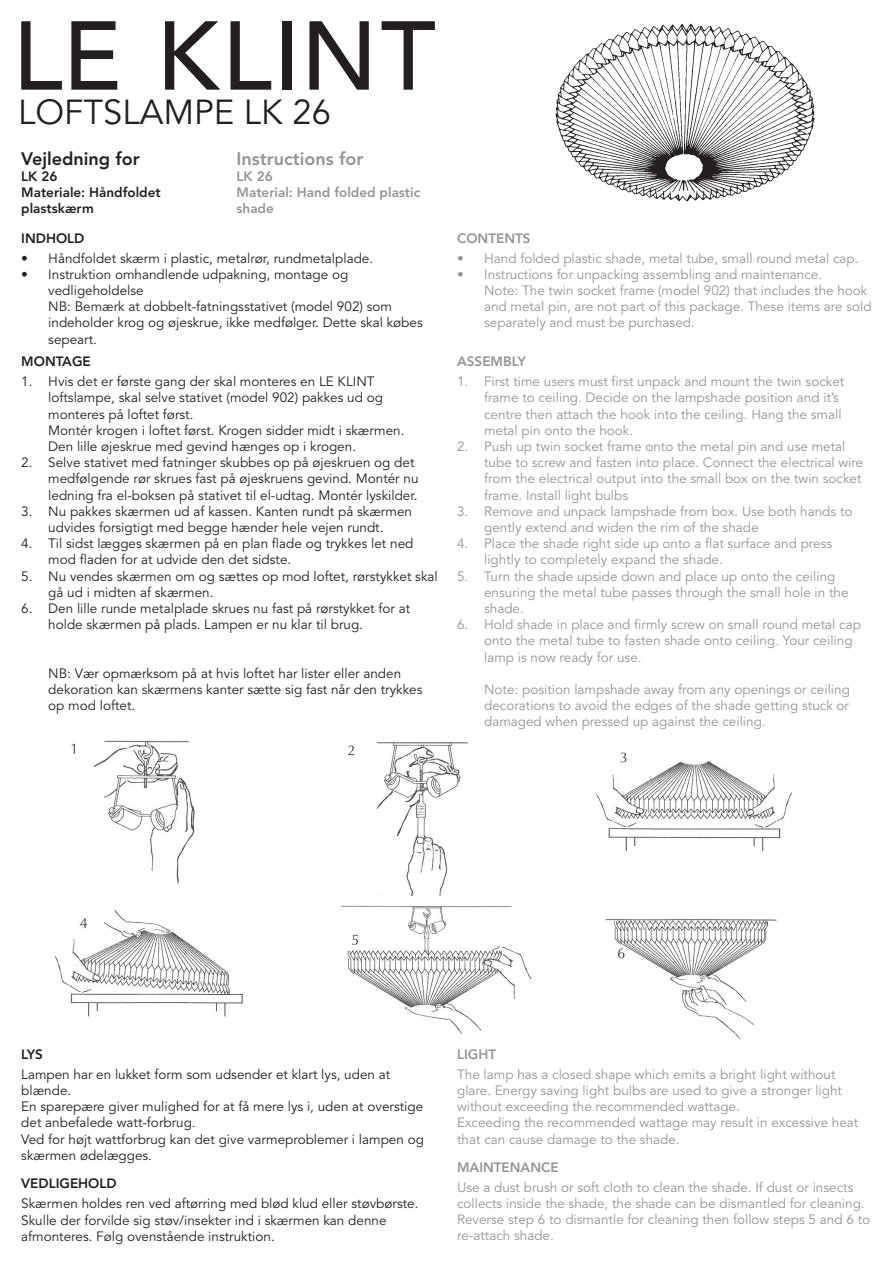
<style>
.page{position:relative;width:893px;height:1263px;background:#fff}
.page>*{position:absolute;margin:0;border:0;box-sizing:border-box;transform-origin:0 0}
.t1{font:34.5px "Avenir";color:#231f20}
.t2{font:800 18px "Avenir";color:#939598}
.t3{font:800 18px "Avenir";color:#231f20}
.t4{font:13.5px/16.2px "Avenir";color:#939598}
.t5{font:13.5px/16.2px "Avenir";color:#231f20}
.t6{font:800 13.5px/16.2px "Avenir";color:#939598}
.t7{font:800 13.5px/16.2px "Avenir";color:#231f20}
</style>
<div class="page">
<svg style="left:21px;top:21px;width:41px;height:69px"></svg>
<svg style="left:71px;top:21px;width:46px;height:69px"></svg>
<svg style="left:165px;top:21px;width:55px;height:69px"></svg>
<svg style="left:231px;top:21px;width:40px;height:69px"></svg>
<div style="left:283px;top:21px;width:9px;height:69px;background:#231f20"></div>
<svg style="left:309px;top:21px;width:60px;height:69px"></svg>
<svg style="left:382px;top:21px;width:53px;height:69px"></svg>
<img style="left:555px;top:23px;width:260px;height:179px">
<img style="left:71px;top:740px;width:124px;height:144px">
<img style="left:347px;top:742px;width:121px;height:153px">
<img style="left:55px;top:909px;width:188px;height:108px">
<img style="left:596px;top:752px;width:196px;height:100px">
<img style="left:605px;top:919px;width:172px;height:121px">
<img style="left:341px;top:905px;width:191px;height:129px">
<h1 class="t1" style="left:18px;top:92px;width:314px">LOFTSLAMPE LK 26</h1>
<h2 class="t3" style="left:21px;top:148px;width:120px">Vejledning for</h2>
<p class="t7" style="left:21px;top:168px;width:141px">LK 26<br>Materiale: Håndfoldet plastskærm</p>
<p class="t7" style="left:21px;top:230px;width:65px">INDHOLD</p>
<h2 class="t2" style="left:237px;top:148px;width:128px">Instructions for</h2>
<p class="t6" style="left:237px;top:168px;width:185px">LK 26<br>Material: Hand folded plastic shade</p>
<p class="t5" style="left:21px;top:250px;width:353px">• Håndfoldet skærm i plastic, metalrør, rundmetalplade.</p>
<p class="t5" style="left:48px;top:266px;width:376px;text-indent:-27px">• Instruktion omhandlende udpakning, montage og vedligeholdelse<br>NB: Bemærk at dobbelt-fatningsstativet (model 902) som indeholder krog og øjeskrue, ikke medfølger. Dette skal købes sepeart.</p>
<p class="t7" style="left:21px;top:353px;width:71px">MONTAGE</p>
<p class="t5" style="left:48px;top:374px;width:358px;text-indent:-27px">1. Hvis det er første gang der skal monteres en LE KLINT loftslampe, skal selve stativet (model 902) pakkes ud og monteres på loftet først.<br>Montér krogen i loftet først. Krogen sidder midt i skærmen.<br>Den lille øjeskrue med gevind hænges op i krogen.</p>
<p class="t5" style="left:48px;top:455px;width:372px;text-indent:-27px">2. Selve stativet med fatninger skubbes op på øjeskruen og det medfølgende rør skrues fast på øjeskruens gevind. Montér nu ledning fra el-boksen på stativet til el-udtag. Montér lyskilder.</p>
<p class="t5" style="left:21px;top:503px;width:392px;text-align:center">3. Nu pakkes skærmen ud af kassen. Kanten rundt på skærmen udvides forsigtigt med begge hænder hele vejen rundt.</p>
<p class="t5" style="left:48px;top:536px;width:367px;text-indent:-27px">4. Til sidst lægges skærmen på en plan flade og trykkes let ned mod fladen for at udvide den det sidste.</p>
<p class="t5" style="left:48px;top:568px;width:391px;text-indent:-27px">5. Nu vendes skærmen om og sættes op mod loftet, rørstykket skal gå ud i midten af skærmen.</p>
<p class="t5" style="left:48px;top:601px;width:363px;text-indent:-27px">6. Den lille runde metalplade skrues nu fast på rørstykket for at holde skærmen på plads. Lampen er nu klar til brug.</p>
<p class="t5" style="left:48px;top:665px;width:376px">NB: Vær opmærksom på at hvis loftet har lister eller anden dekoration kan skærmens kanter sætte sig fast når den trykkes op mod loftet.</p>
<p class="t6" style="left:457px;top:230px;width:75px">CONTENTS</p>
<p class="t4" style="left:457px;top:250px;width:403px">• Hand folded plastic shade, metal tube, small round metal cap.</p>
<p class="t4" style="left:484px;top:266px;width:389px;text-indent:-27px">• Instructions for unpacking assembling and maintenance.<br>Note: The twin socket frame (model 902) that includes the hook and metal pin, are not part of this package. These items are sold separately and must be purchased.</p>
<p class="t6" style="left:457px;top:353px;width:70px">ASSEMBLY</p>
<p class="t4" style="left:484px;top:374px;width:362px;text-indent:-27px">1. First time users must first unpack and mount the twin socket frame to ceiling. Decide on the lampshade position and it’s centre then attach the hook into the ceiling. Hang the small metal pin onto the hook.</p>
<p class="t4" style="left:484px;top:439px;width:380px;text-indent:-27px">2. Push up twin socket frame onto the metal pin and use metal tube to screw and fasten into place. Connect the electrical wire from the electrical output into the small box on the twin socket frame. Install light bulbs</p>
<p class="t4" style="left:484px;top:503px;width:370px;text-indent:-27px">3. Remove and unpack lampshade from box. Use both hands to gently extend and widen the rim of the shade</p>
<p class="t4" style="left:484px;top:536px;width:350px;text-indent:-27px">4. Place the shade right side up onto a flat surface and press lightly to completely expand the shade.</p>
<p class="t4" style="left:484px;top:568px;width:366px;text-indent:-27px">5. Turn the shade upside down and place up onto the ceiling ensuring the metal tube passes through the small hole in the shade.</p>
<p class="t4" style="left:484px;top:617px;width:378px;text-indent:-27px">6. Hold shade in place and firmly screw on small round metal cap onto the metal tube to fasten shade onto ceiling. Your ceiling lamp is now ready for use.</p>
<p class="t4" style="left:484px;top:682px;width:367px;text-align:justify">Note: position lampshade away from any openings or ceiling decorations to avoid the edges of the shade getting stuck or damaged when pressed up against the ceiling.</p>
<p class="t7" style="left:21px;top:1046px;width:23px">LYS</p>
<p class="t5" style="left:21px;top:1066px;width:404px">Lampen har en lukket form som udsender et klart lys, uden at blænde.<br>En sparepære giver mulighed for at få mere lys i, uden at overstige det anbefalede watt-forbrug.<br>Ved for højt wattforbrug kan det give varmeproblemer i lampen og skærmen ødelægges.</p>
<p class="t6" style="left:457px;top:1046px;width:41px">LIGHT</p>
<p class="t4" style="left:457px;top:1066px;width:403px">The lamp has a closed shape which emits a bright light without glare. Energy saving light bulbs are used to give a stronger light without exceeding the recommended wattage.<br>Exceeding the recommended wattage may result in excessive heat that can cause damage to the shade.</p>
<p class="t6" style="left:457px;top:1159px;width:103px">MAINTENANCE</p>
<p class="t7" style="left:21px;top:1175px;width:97px">VEDLIGEHOLD</p>
<p class="t4" style="left:457px;top:1179px;width:414px">Use a dust brush or soft cloth to clean the shade. If dust or insects collects inside the shade, the shade can be dismantled for cleaning.<br>Reverse step 6 to dismantle for cleaning then follow steps 5 and 6 to re-attach shade.</p>
<p class="t5" style="left:21px;top:1196px;width:399px">Skærmen holdes ren ved aftørring med blød klud eller støvbørste.<br>Skulle der forvilde sig støv/insekter ind i skærmen kan denne afmonteres. Følg ovenstående instruktion.</p>
</div>
